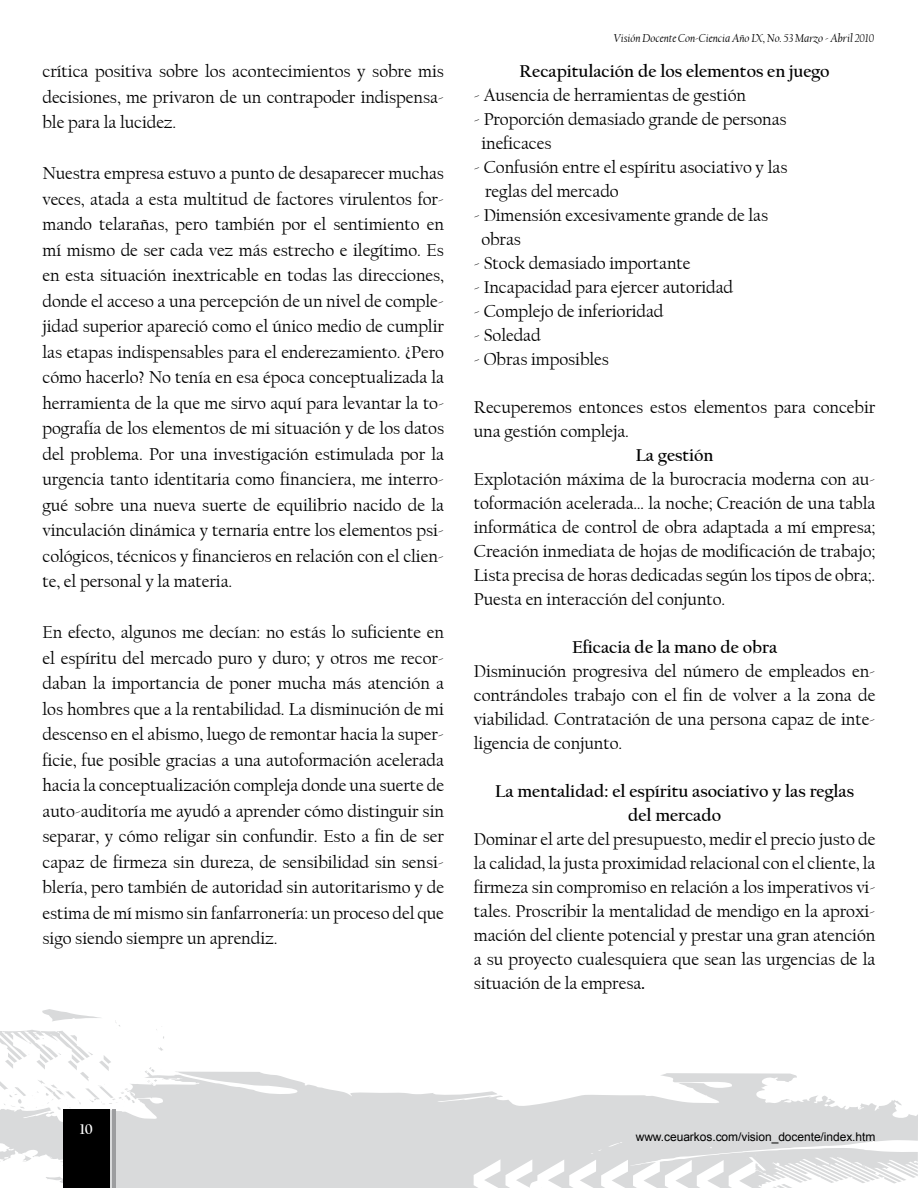
<style>
.page{position:relative;width:918px;height:1188px;background:#fff}
.page>*{position:absolute;margin:0;border:0;box-sizing:border-box;transform-origin:0 0}
.t1{font:18px/25.5px "Californian FB";letter-spacing:-.005em;color:#000;text-align:justify}
.t2{font:700 18px/24px "Californian FB";letter-spacing:-.005em;color:#000;text-align:center}
.t3{font:700 15px "Californian FB";color:#fff}
.t4{font:italic 12px "Californian FB";letter-spacing:-.005em;color:#000}
.t5{font:12px "Arial";letter-spacing:-.005em;color:#000}
.s1{font-weight:700}
</style>
<div class="page">
<svg style="left:0;top:1072px;width:917px;height:116px;fill:#d9dadb"></svg>
<svg style="left:474px;top:1135px;width:292px;height:53px"></svg>
<svg style="left:0;top:1009px;width:166px;height:105px"></svg>
<div style="left:64px;top:1110px;width:46px;height:78px;background:#000"></div>
<hr style="left:113px;top:1110px;width:3px;height:78px;background:#9c9d9f">
<svg style="left:917px;top:1114px;width:1px;height:62px"></svg>
<p class="t1" style="left:43px;top:59px;width:403px">crítica positiva sobre los acontecimientos y sobre mis decisiones, me privaron de un contrapoder indispensa&shy;ble para la lucidez.</p>
<p class="t1" style="left:43px;top:161px;width:403px">Nuestra empresa estuvo a punto de desaparecer muchas veces, atada a esta multitud de factores virulentos for&shy;mando telarañas, pero también por el sentimiento en mí mismo de ser cada vez más estrecho e ilegítimo. Es en esta situación inextricable en todas las direcciones, donde el acceso a una percepción de un nivel de comple&shy;jidad superior apareció como el único medio de cumplir las etapas indispensables para el enderezamiento. ¿Pero cómo hacerlo? No tenía en esa época conceptualizada la herramienta de la que me sirvo aquí para levantar la to&shy;pografía de los elementos de mi situación y de los datos del problema. Por una investigación estimulada por la urgencia tanto identitaria como financiera, me interro&shy;gué sobre una nueva suerte de equilibrio nacido de la vinculación dinámica y ternaria entre los elementos psi&shy;cológicos, técnicos y financieros en relación con el clien&shy;te, el personal y la materia.</p>
<p class="t1" style="left:43px;top:620px;width:403px">En efecto, algunos me decían: no estás lo suficiente en el espíritu del mercado puro y duro; y otros me recor&shy;daban la importancia de poner mucha más atención a los hombres que a la rentabilidad. La disminución de mi descenso en el abismo, luego de remontar hacia la super&shy;ficie, fue posible gracias a una autoformación acelerada hacia la conceptualización compleja donde una suerte de auto-auditoría me ayudó a aprender cómo distinguir sin separar, y cómo religar sin confundir. Esto a fin de ser capaz de firmeza sin dureza, de sensibilidad sin sensi&shy;blería, pero también de autoridad sin autoritarismo y de estima de mí mismo sin fanfarronería: un proceso del que sigo siendo siempre un aprendiz.</p>
<p class="t4" style="left:614px;top:31px;width:262px">Visión Docente Con-Ciencia Año IX, No. 53 Marzo - Abril 2010</p>
<p class="t2" style="left:520px;top:60px;width:312px">Recapitulación de los elementos en juego</p>
<p class="t1" style="left:474px;top:83px;width:274px">- Ausencia de herramientas de gestión</p>
<p class="t1" style="left:481px;top:108px;width:307px;line-height:24px;text-indent:-8px">- Proporción demasiado grande de personas ineficaces</p>
<p class="t1" style="left:485px;top:156px;width:304px;line-height:24px;text-indent:-11px">- Confusión entre el espíritu asociativo y las reglas del mercado</p>
<p class="t1" style="left:481px;top:204px;width:288px;line-height:24px;text-indent:-8px">- Dimensión excesivamente grande de las obras</p>
<p class="t1" style="left:474px;top:251px;width:218px">- Stock demasiado importante</p>
<p class="t1" style="left:474px;top:275px;width:261px">- Incapacidad para ejercer autoridad</p>
<p class="t1" style="left:474px;top:299px;width:191px">- Complejo de inferioridad</p>
<p class="t1" style="left:474px;top:323px;width:68px">- Soledad</p>
<p class="t1" style="left:474px;top:347px;width:137px">- Obras imposibles</p>
<p class="t1" style="left:474px;top:396px;width:403px;line-height:24px">Recuperemos entonces estos elementos para concebir una gestión compleja.</p>
<p class="t2" style="left:636px;top:444px;width:79px">La gestión</p>
<p class="t1" style="left:474px;top:468px;width:403px;line-height:24px">Explotación máxima de la burocracia moderna con au&shy;toformación acelerada… la noche; Creación de una tabla informática de control de obra adaptada a mí empresa; Creación inmediata de hojas de modificación de trabajo; Lista precisa de horas dedicadas según los tipos de obra;.<br>Puesta en interacción del conjunto.</p>
<p class="t2" style="left:572px;top:636px;width:207px">Eficacia de la mano de obra</p>
<p class="t1" style="left:474px;top:660px;width:403px;line-height:24px">Disminución progresiva del número de empleados en&shy;contrándoles trabajo con el fin de volver a la zona de viabilidad. Contratación de una persona capaz de inte&shy;ligencia de conjunto.</p>
<p class="t2" style="left:495px;top:780px;width:360px">La mentalidad: el espíritu asociativo y las reglas del mercado</p>
<p class="t1" style="left:474px;top:828px;width:403px;line-height:24px">Dominar el arte del presupuesto, medir el precio justo de la calidad, la justa proximidad relacional con el cliente, la firmeza sin compromiso en relación a los imperativos vi&shy;tales. Proscribir la mentalidad de mendigo en la aproxi&shy;mación del cliente potencial y prestar una gran atención a su proyecto cualesquiera que sean las urgencias de la situación de la empresa<span class="s1">.</span></p>
<p class="t3" style="left:80px;top:1121px;width:15px">10</p>
<p class="t5" style="left:636px;top:1129px;width:241px">www.ceuarkos.com/vision_docente/index.htm</p>
</div>
